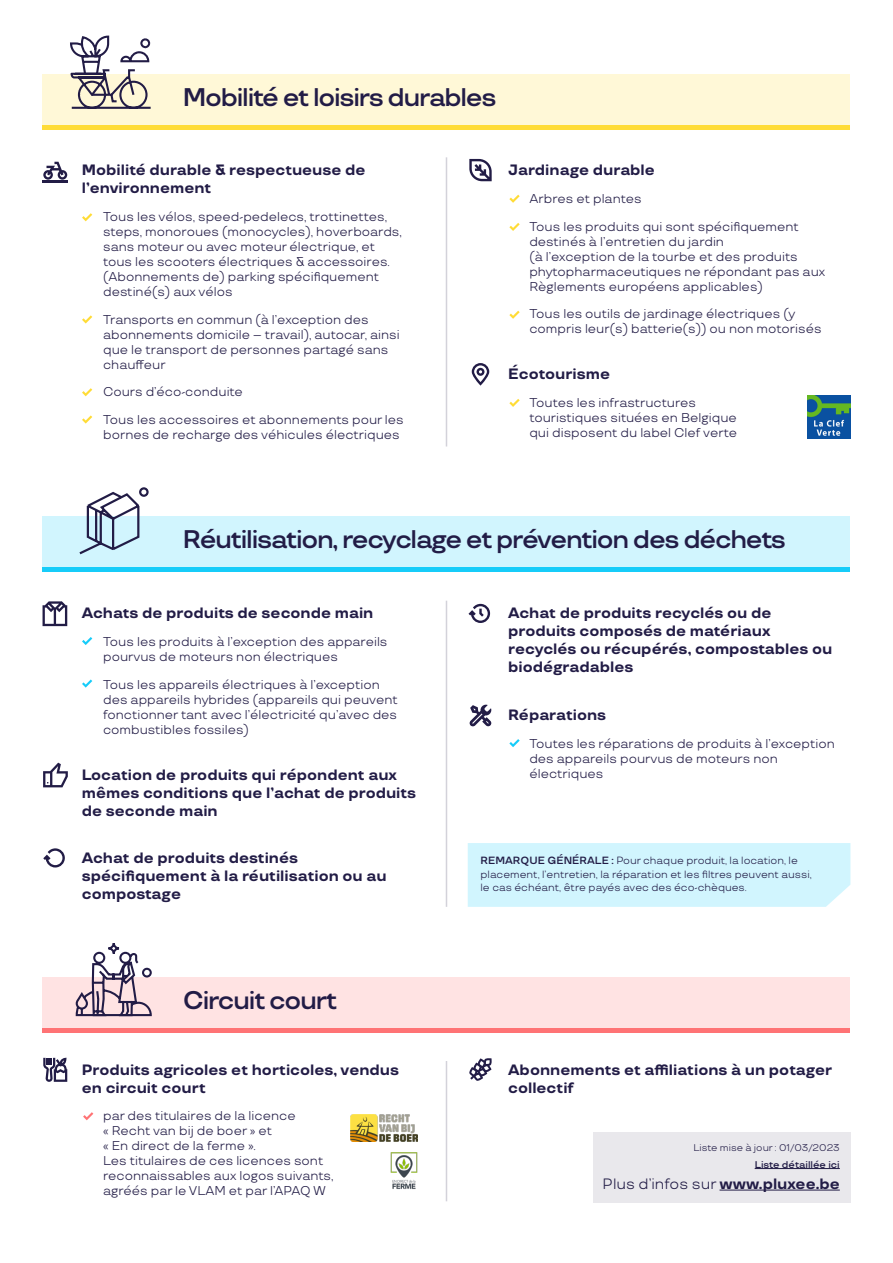
<style>
.page{position:relative;width:893px;height:1263px;background:#fff}
.page>*{position:absolute;margin:0;border:0;box-sizing:border-box;transform-origin:0 0}
.t1{font:600 25.5px "TT Travels";letter-spacing:-.05em;color:#221c46}
.t2{font:700 15px/18px "TT Travels";color:#221c46}
.t3{font:15px "TT Travels";color:#221c46}
.t4{font:12.75px/15px "TT Travels";color:#221c46}
.t5{font:10.5px/13.5px "TT Travels";color:#221c46}
.t6{font:9.75px "TT Travels";color:#221c46}
.t7{font:600 9.75px "TT Travels";color:#221c46}
.s1{font-weight:600}
.s2{font-weight:700}
</style>
<div class="page">
<div style="left:43px;top:74px;width:807px;height:51px;background:#fff8d7"></div>
<div style="left:43px;top:125px;width:807px;height:5px;background:#ffdc37"></div>
<hr style="left:446px;top:157px;width:1px;height:289px;background:#d3d2da">
<svg style="left:469px;top:159px;width:23px;height:22px"></svg>
<svg style="left:70px;top:35px;width:81px;height:74px"></svg>
<svg style="left:43px;top:162px;width:24px;height:18px"></svg>
<hr style="left:43px;top:180px;width:25px;height:3px;background:#221c46">
<svg style="left:472px;top:363px;width:17px;height:23px"></svg>
<img style="left:808px;top:395px;width:42px;height:43px">
<svg style="left:82px;top:213px;width:10px;height:8px"></svg>
<svg style="left:82px;top:315px;width:10px;height:9px"></svg>
<svg style="left:82px;top:388px;width:10px;height:8px"></svg>
<svg style="left:82px;top:415px;width:10px;height:9px"></svg>
<svg style="left:509px;top:195px;width:11px;height:8px"></svg>
<svg style="left:509px;top:223px;width:11px;height:8px"></svg>
<svg style="left:509px;top:311px;width:11px;height:8px"></svg>
<svg style="left:509px;top:399px;width:11px;height:8px"></svg>
<div style="left:43px;top:517px;width:807px;height:51px;background:#d1f5fe"></div>
<hr style="left:43px;top:568px;width:807px;height:4px;background:#17ccf9">
<hr style="left:446px;top:601px;width:1px;height:306px;background:#d3d2da">
<svg style="left:468px;top:604px;width:22px;height:19px"></svg>
<svg style="left:43px;top:601px;width:24px;height:25px"></svg>
<svg style="left:470px;top:705px;width:22px;height:22px"></svg>
<svg style="left:77px;top:487px;width:73px;height:68px"></svg>
<svg style="left:43px;top:763px;width:25px;height:24px"></svg>
<svg style="left:43px;top:848px;width:22px;height:19px"></svg>
<div style="left:468px;top:843px;width:382px;height:64px;background:#d1f5fe"></div>
<svg style="left:82px;top:637px;width:10px;height:8px"></svg>
<svg style="left:82px;top:679px;width:10px;height:9px"></svg>
<svg style="left:509px;top:739px;width:11px;height:8px"></svg>
<div style="left:43px;top:977px;width:807px;height:51px;background:#ffe3e3"></div>
<div style="left:43px;top:1028px;width:807px;height:5px;background:#ff7375"></div>
<svg style="left:469px;top:1058px;width:23px;height:23px"></svg>
<svg style="left:43px;top:1058px;width:24px;height:24px"></svg>
<svg style="left:76px;top:943px;width:76px;height:73px"></svg>
<hr style="left:446px;top:1061px;width:1px;height:140px;background:#d3d2da">
<img style="left:351px;top:1114px;width:66px;height:27px">
<img style="left:390px;top:1152px;width:28px;height:37px">
<svg style="left:83px;top:1112px;width:10px;height:8px"></svg>
<div style="left:593px;top:1132px;width:257px;height:70px;background:#e9e8ec"></div>
<hr style="left:755px;top:1168px;width:85px;height:1px;background:#221c46">
<hr style="left:719px;top:1190px;width:121px;height:1px;background:#221c46">
<h1 class="t1" style="left:183px;top:82px;width:315px">Mobilité et loisirs durables</h1>
<p class="t2" style="left:82px;top:161px;width:285px">Mobilité durable &amp; respectueuse de l’environnement</p>
<p class="t4" style="left:103px;top:209px;width:300px">Tous les vélos, speed-pedelecs, trottinettes, steps, monoroues (monocycles), hoverboards, sans moteur ou avec moteur électrique, et tous les scooters électriques &amp; accessoires. (Abonnements de) parking spécifiquement destiné(s) aux vélos</p>
<p class="t4" style="left:103px;top:312px;width:298px">Transports en commun (à l’exception des abonnements domicile – travail), autocar, ainsi que le transport de personnes partagé sans chauffeur</p>
<p class="t4" style="left:103px;top:378px;width:302px;line-height:27.8px">Cours d’éco-conduite<br>Tous les accessoires et abonnements pour les</p>
<p class="t4" style="left:103px;top:427px;width:298px">bornes de recharge des véhicules électriques</p>
<p class="t2" style="left:508px;top:161px;width:148px">Jardinage durable</p>
<p class="t4" style="left:529px;top:185px;width:271px;line-height:27.8px">Arbres et plantes<br>Tous les produits qui sont spécifiquement</p>
<p class="t4" style="left:529px;top:234px;width:297px">destinés à l’entretien du jardin<br>(à l’exception de la tourbe et des produits phytopharmaceutiques ne répondant pas aux Règlements européens applicables)</p>
<p class="t4" style="left:529px;top:306px;width:294px">Tous les outils de jardinage électriques (y compris leur(s) batterie(s)) ou non motorisés</p>
<p class="t2" style="left:508px;top:365px;width:103px">Écotourisme</p>
<p class="t4" style="left:529px;top:395px;width:209px">Toutes les infrastructures touristiques situées en Belgique qui disposent du label Clef verte</p>
<h1 class="t1" style="left:183px;top:524px;width:605px">Réutilisation, recyclage et prévention des déchets</h1>
<p class="t2" style="left:82px;top:604px;width:293px">Achats de produits de seconde main</p>
<p class="t4" style="left:103px;top:634px;width:286px">Tous les produits à l’exception des appareils pourvus de moteurs non électriques</p>
<p class="t4" style="left:103px;top:677px;width:296px">Tous les appareils électriques à l’exception des appareils hybrides (appareils qui peuvent fonctionner tant avec l’électricité qu’avec des combustibles fossiles)</p>
<p class="t2" style="left:508px;top:604px;width:326px">Achat de produits recyclés ou de produits composés de matériaux recyclés ou récupérés, compostables ou biodégradables</p>
<p class="t2" style="left:508px;top:706px;width:100px">Réparations</p>
<p class="t4" style="left:529px;top:736px;width:307px">Toutes les réparations de produits à l’exception des appareils pourvus de moteurs non</p>
<p class="t2" style="left:82px;top:766px;width:317px">Location de produits qui répondent aux</p>
<p class="t4" style="left:529px;top:766px;width:76px">électriques</p>
<p class="t2" style="left:82px;top:784px;width:336px">mêmes conditions que l’achat de produits de seconde main</p>
<p class="t2" style="left:82px;top:849px;width:306px">Achat de produits destinés spécifiquement à la réutilisation ou au compostage</p>
<p class="t5" style="left:480px;top:854px;width:333px"><span class="s1">REMARQUE GÉNÉRALE :</span> Pour chaque produit, la location, le placement, l’entretien, la réparation et les filtres peuvent aussi, le cas échéant, être payés avec des éco-chèques.</p>
<h1 class="t1" style="left:183px;top:985px;width:156px">Circuit court</h1>
<p class="t2" style="left:82px;top:1060px;width:319px">Produits agricoles et horticoles, vendus en circuit court</p>
<p class="t4" style="left:103px;top:1108px;width:232px">par des titulaires de la licence<br>« Recht van bij de boer » et<br>« En direct de la ferme ».<br>Les titulaires de ces licences sont reconnaissables aux logos suivants, agréés par le VLAM et par l’APAQ W</p>
<p class="t2" style="left:508px;top:1060px;width:326px">Abonnements et affiliations à un potager collectif</p>
<p class="t6" style="left:693px;top:1142px;width:148px">Liste mise à jour : 01/03/2023</p>
<p class="t7" style="left:755px;top:1158px;width:87px">Liste détaillée ici</p>
<p class="t3" style="left:603px;top:1174px;width:239px">Plus d’infos sur <span class="s2">www.pluxee.be</span></p>
</div>
